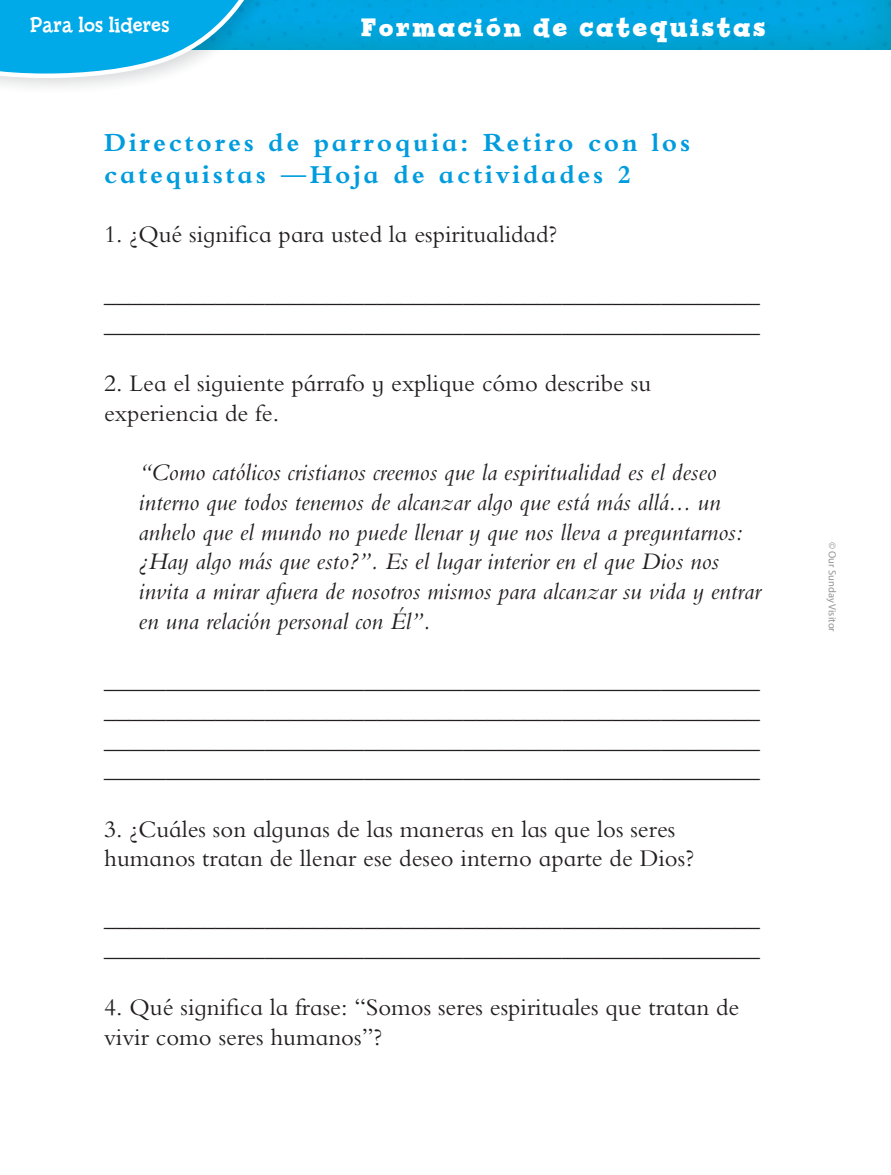
<style>
.page{position:relative;width:891px;height:1175px;background:#fff}
.page>*{position:absolute;margin:0;border:0;box-sizing:border-box;transform-origin:0 0}
.t1{font:700 27px/32.4px "Bembo Infant MT Std";letter-spacing:.1em;color:#009cdd}
.t2{font:700 27px "Billy Serif";letter-spacing:.1em;color:#fff}
.t3{font:24.75px/29.7px "Bembo Infant MT Std";color:#231f20}
.t4{font:italic 24.75px/29.7px "Bembo Infant MT Std";color:#231f20}
.t5{font:22.5px "Billy Serif";color:#fff}
.t6{font:10.5px "Myriad Pro";color:#939598}
.s1{font-family:"Myriad Pro";font-weight:400}
</style>
<div class="page">
<img style="left:278px;top:0;width:613px;height:50px">
<img style="left:2px;top:0;width:276px;height:87px">
<svg style="left:0;top:0;width:261px;height:84px"></svg>
<p class="t5" style="left:31px;top:12px;width:140px">Para los líderes</p>
<p class="t2" style="left:361px;top:12px;width:405px">Formación de catequistas</p>
<p class="t1" style="left:104px;top:126px;width:588px">Directores de parroquia: Retiro con los catequistas <span class="s1">—</span>Hoja de actividades 2</p>
<p class="t3" style="left:104px;top:219px;width:455px">1. ¿Qué significa para usted la espiritualidad?</p>
<p class="t3" style="left:104px;top:279px;width:657px">_____________________________________________________ _____________________________________________________</p>
<p class="t3" style="left:104px;top:368px;width:549px">2. Lea el siguiente párrafo y explique cómo describe su experiencia de fe.</p>
<p class="t4" style="left:139px;top:457px;width:624px">“Como católicos cristianos creemos que la espiritualidad es el deseo interno que todos tenemos de alcanzar algo que está más allá... un anhelo que el mundo no puede llenar y que nos lleva a preguntarnos: ¿Hay algo más que esto?”. Es el lugar interior en el que Dios nos invita a mirar afuera de nosotros mismos para alcanzar su vida y entrar en una relación personal con Él”.</p>
<p class="t3" style="left:104px;top:665px;width:657px;text-align:justify">_____________________________________________________ _____________________________________________________ _____________________________________________________ _____________________________________________________</p>
<p class="t3" style="left:104px;top:813px;width:591px">3. ¿Cuáles son algunas de las maneras en las que los seres humanos tratan de llenar ese deseo interno aparte de Dios?</p>
<p class="t3" style="left:104px;top:902px;width:657px">_____________________________________________________ _____________________________________________________</p>
<p class="t3" style="left:104px;top:992px;width:637px">4. Qué significa la frase: “Somos seres espirituales que tratan de vivir como seres humanos”?</p>
<p class="t6" style="left:839px;top:542px;width:91px;rotate:90deg">© Our Sunday Visitor</p>
</div>
